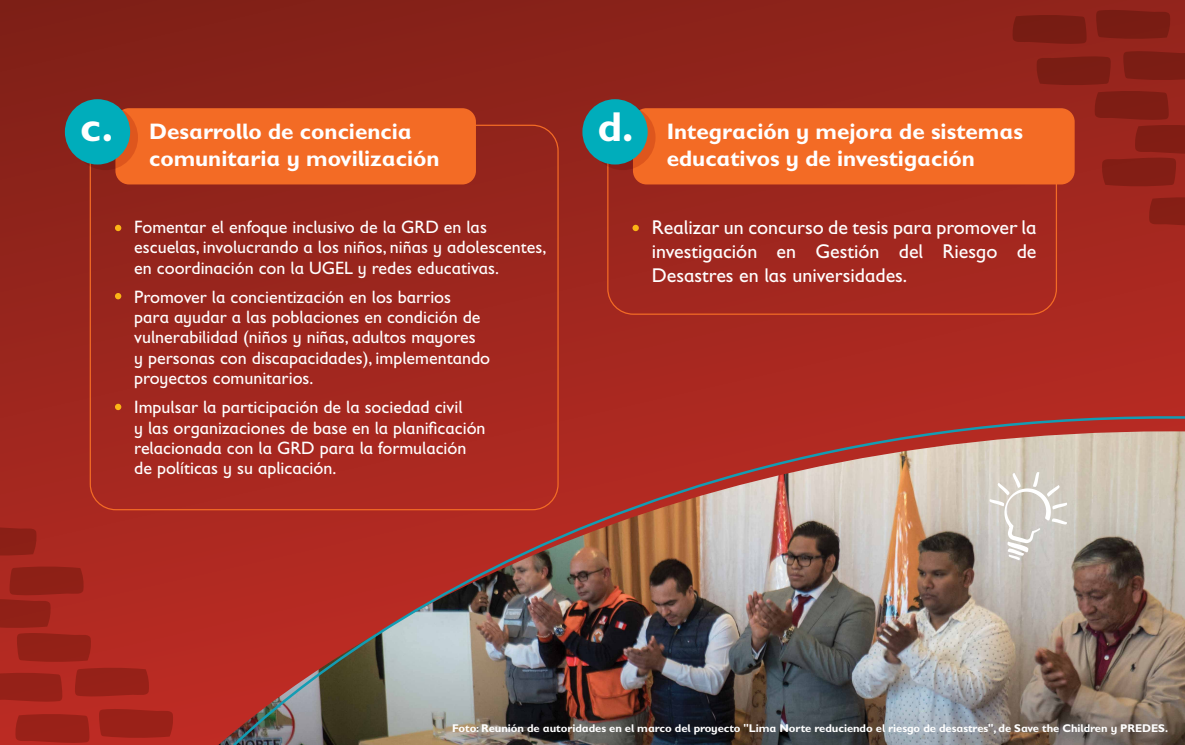
<style>
.page{position:relative;width:1185px;height:745px;background:#fff}
.page>*{position:absolute;margin:0;border:0;box-sizing:border-box;transform-origin:0 0}
.t1{font:700 41.88px "Gill Sans Infant Std";color:#fff}
.t2{font:700 22.5px/27px "Gill Sans Infant Std";color:#fff}
.t3{font:20px/24px "Gill Sans Infant Std";color:#fff;text-align:justify}
.t4{font:18px/20.2px "Gill Sans Infant Std";color:#fff}
.t5{font:700 11.25px "Gill Sans Infant Std";letter-spacing:-.005em;color:#fff}
</style>
<div class="page">
<div style="left:0;top:0;width:1185px;height:744px;background:linear-gradient(to bottom,#88231a,#bd2c24)"></div>
<svg style="left:0;top:526px;width:37px;height:29px"></svg>
<svg style="left:99px;top:708px;width:74px;height:29px"></svg>
<svg style="left:15px;top:713px;width:74px;height:29px"></svg>
<svg style="left:0;top:565px;width:149px;height:136px"></svg>
<img style="left:214px;top:406px;width:971px;height:338px">
<svg style="left:115px;top:225px;width:6px;height:6px"></svg>
<svg style="left:115px;top:293px;width:6px;height:6px"></svg>
<div style="left:115px;top:403px;width:6px;height:7px;background:#fbb516;border-radius:50%"></div>
<div style="left:115px;top:108px;width:361px;height:76px;background:#f36b25;border-radius:14px"></div>
<svg style="left:73px;top:105px;width:65px;height:65px"></svg>
<div style="left:65px;top:99px;width:65px;height:65px;background:#00adbb;border-radius:50%"></div>
<div style="left:632px;top:225px;width:7px;height:6px;background:#fbb516;border-radius:50%"></div>
<div style="left:633px;top:108px;width:442px;height:76px;background:#f36b25;border-radius:14px"></div>
<svg style="left:590px;top:105px;width:65px;height:65px"></svg>
<div style="left:582px;top:99px;width:66px;height:65px;background:#00adbb;border-radius:50%"></div>
<svg style="left:1149px;top:197px;width:36px;height:29px"></svg>
<svg style="left:1012px;top:14px;width:74px;height:30px"></svg>
<svg style="left:1096px;top:10px;width:75px;height:29px"></svg>
<svg style="left:1036px;top:51px;width:149px;height:136px"></svg>
<svg style="left:989px;top:471px;width:79px;height:89px"></svg>
<h1 class="t1" style="left:80px;top:102px;width:35px">c.</h1>
<p class="t2" style="left:149px;top:118px;width:292px">Desarrollo de conciencia comunitaria y movilización</p>
<p class="t4" style="left:134px;top:216px;width:413px">Fomentar el enfoque inclusivo de la GRD en las escuelas, involucrando a los niños, niñas y adolescentes, en coordinación con la UGEL y redes educativas.</p>
<p class="t4" style="left:134px;top:286px;width:357px">Promover la concientización en los barrios para ayudar a las poblaciones en condición de vulnerabilidad (niños y niñas, adultos mayores<br>y personas con discapacidades), implementando proyectos comunitarios.</p>
<p class="t4" style="left:134px;top:396px;width:353px">Impulsar la participación de la sociedad civil<br>y las organizaciones de base en la planificación relacionada con la GRD para la formulación de políticas y su aplicación.</p>
<h1 class="t1" style="left:598px;top:102px;width:37px">d.</h1>
<p class="t2" style="left:667px;top:118px;width:358px">Integración y mejora de sistemas educativos y de investigación</p>
<p class="t3" style="left:652px;top:215px;width:386px">Realizar un concurso de tesis para promover la investigación en Gestión del Riesgo de Desastres en las universidades.</p>
<p class="t5" style="left:452px;top:720px;width:717px">Foto: Reunión de autoridades en el marco del proyecto "Lima Norte reduciendo el riesgo de desastres", de Save the Children y PREDES.</p>
</div>
